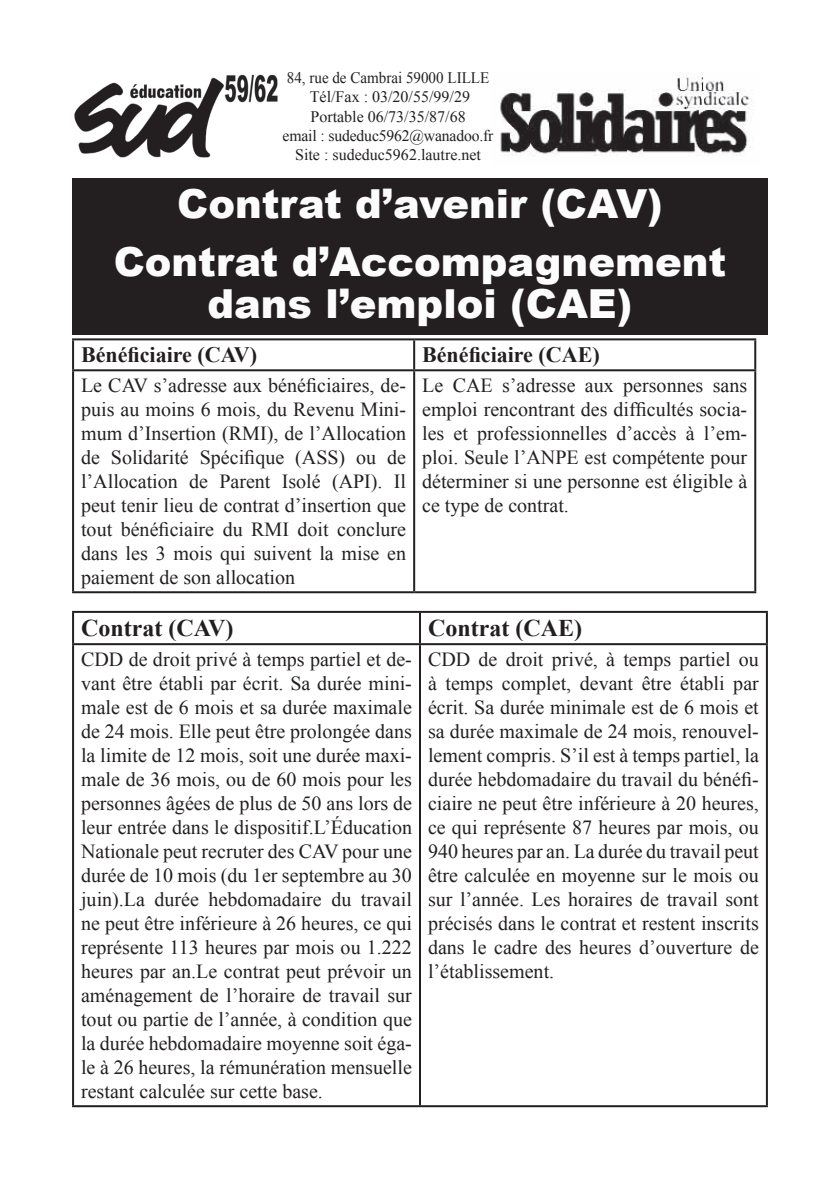
<style>
.page{position:relative;width:840px;height:1191px;background:#fff}
.page>*{position:absolute;margin:0;border:0;box-sizing:border-box;transform-origin:0 0}
.t1{font:900 40px/58px "Arial";color:#fcfcfc;text-align:center}
.t2{font:700 24px "Times New Roman";color:#231f20}
.t3{font:700 22px "Times New Roman";color:#231f20}
.t4{font:20px/24px "Times New Roman";color:#231f20;text-align:justify}
.t5{font:16px/19.2px "Times New Roman";color:#231f20;text-align:center;scale:.94 1}
</style>
<div class="page">
<div style="left:72px;top:178px;width:695px;height:156px;background:#231f20"></div>
<img style="left:74px;top:74px;width:204px;height:84px">
<img style="left:500px;top:73px;width:253px;height:83px">
<hr style="left:72px;top:338px;width:342px;height:2px;background:#231f20">
<hr style="left:72px;top:340px;width:2px;height:29px;background:#231f20">
<hr style="left:414px;top:338px;width:341px;height:2px;background:#231f20">
<hr style="left:413px;top:340px;width:2px;height:29px;background:#231f20">
<hr style="left:753px;top:340px;width:2px;height:29px;background:#231f20">
<hr style="left:72px;top:369px;width:342px;height:2px;background:#231f20">
<hr style="left:72px;top:371px;width:2px;height:220px;background:#231f20">
<hr style="left:414px;top:369px;width:341px;height:2px;background:#231f20">
<hr style="left:413px;top:371px;width:2px;height:220px;background:#231f20">
<hr style="left:753px;top:371px;width:2px;height:220px;background:#231f20">
<hr style="left:72px;top:591px;width:342px;height:2px;background:#231f20">
<hr style="left:414px;top:591px;width:341px;height:2px;background:#231f20">
<hr style="left:72px;top:611px;width:348px;height:2px;background:#231f20">
<hr style="left:72px;top:613px;width:2px;height:30px;background:#231f20">
<hr style="left:420px;top:611px;width:347px;height:2px;background:#231f20">
<hr style="left:419px;top:613px;width:2px;height:30px;background:#231f20">
<hr style="left:765px;top:613px;width:2px;height:30px;background:#231f20">
<hr style="left:72px;top:643px;width:348px;height:2px;background:#231f20">
<hr style="left:72px;top:645px;width:2px;height:460px;background:#231f20">
<hr style="left:420px;top:643px;width:347px;height:2px;background:#231f20">
<hr style="left:419px;top:645px;width:2px;height:460px;background:#231f20">
<hr style="left:765px;top:645px;width:2px;height:460px;background:#231f20">
<hr style="left:72px;top:1105px;width:348px;height:2px;background:#231f20">
<hr style="left:420px;top:1105px;width:347px;height:2px;background:#231f20">
<p class="t5" style="left:282px;top:68px;width:226px">84, rue de Cambrai 59000 LILLE<br>Tél/Fax : 03/20/55/99/29<br>Portable 06/73/35/87/68<br>email : sudeduc5962@wanadoo.fr<br>Site : sudeduc5962.lautre.net</p>
<h1 class="t1" style="left:114px;top:173px;width:613px">Contrat d’avenir (CAV)<br>Contrat d’Accompagnement</h1>
<h1 class="t1" style="left:207px;top:273px;width:426px">dans l’emploi (CAE)</h1>
<p class="t3" style="left:81px;top:340px;width:177px">Bénéficiaire (CAV)</p>
<p class="t3" style="left:422px;top:340px;width:179px">Bénéficiaire (CAE)</p>
<p class="t4" style="left:81px;top:373px;width:326px">Le CAV s’adresse aux bénéficiaires, de&shy;puis au moins 6 mois, du Revenu Mini&shy;mum d’Insertion (RMI), de l’Allocation de Solidarité Spécifique (ASS) ou de l’Allocation de Parent Isolé (API). Il peut tenir lieu de contrat d’insertion que tout bénéficiaire du RMI doit conclure dans les 3 mois qui suivent la mise en paiement de son allocation</p>
<p class="t4" style="left:422px;top:373px;width:326px">Le CAE s’adresse aux personnes sans emploi rencontrant des difficultés socia&shy;les et professionnelles d’accès à l’em&shy;ploi. Seule l’ANPE est compétente pour déterminer si une personne est éligible à ce type de contrat.</p>
<p class="t2" style="left:81px;top:611px;width:154px">Contrat (CAV)</p>
<p class="t2" style="left:428px;top:611px;width:155px">Contrat (CAE)</p>
<p class="t4" style="left:81px;top:647px;width:332px">CDD de droit privé à temps partiel et de&shy;vant être établi par écrit. Sa durée mini&shy;male est de 6 mois et sa durée maximale de 24 mois. Elle peut être prolongée dans la limite de 12 mois, soit une durée maxi&shy;male de 36 mois, ou de 60 mois pour les personnes âgées de plus de 50 ans lors de leur entrée dans le dispositif.L’Éducation Nationale peut recruter des CAV pour une durée de 10 mois (du 1er septembre au 30 juin).La durée hebdomadaire du travail ne peut être inférieure à 26 heures, ce qui représente 113 heures par mois ou 1.222 heures par an.Le contrat peut prévoir un aménagement de l’horaire de travail sur tout ou partie de l’année, à condition que la durée hebdomadaire moyenne soit éga&shy;le à 26 heures, la rémunération mensuelle restant calculée sur cette base.</p>
<p class="t4" style="left:428px;top:647px;width:332px">CDD de droit privé, à temps partiel ou à temps complet, devant être établi par écrit. Sa durée minimale est de 6 mois et sa durée maximale de 24 mois, renouvel&shy;lement compris. S’il est à temps partiel, la durée hebdomadaire du travail du bénéfi&shy;ciaire ne peut être inférieure à 20 heures, ce qui représente 87 heures par mois, ou 940 heures par an. La durée du travail peut être calculée en moyenne sur le mois ou sur l’année. Les horaires de travail sont précisés dans le contrat et restent inscrits dans le cadre des heures d’ouverture de l’établissement.</p>
</div>
